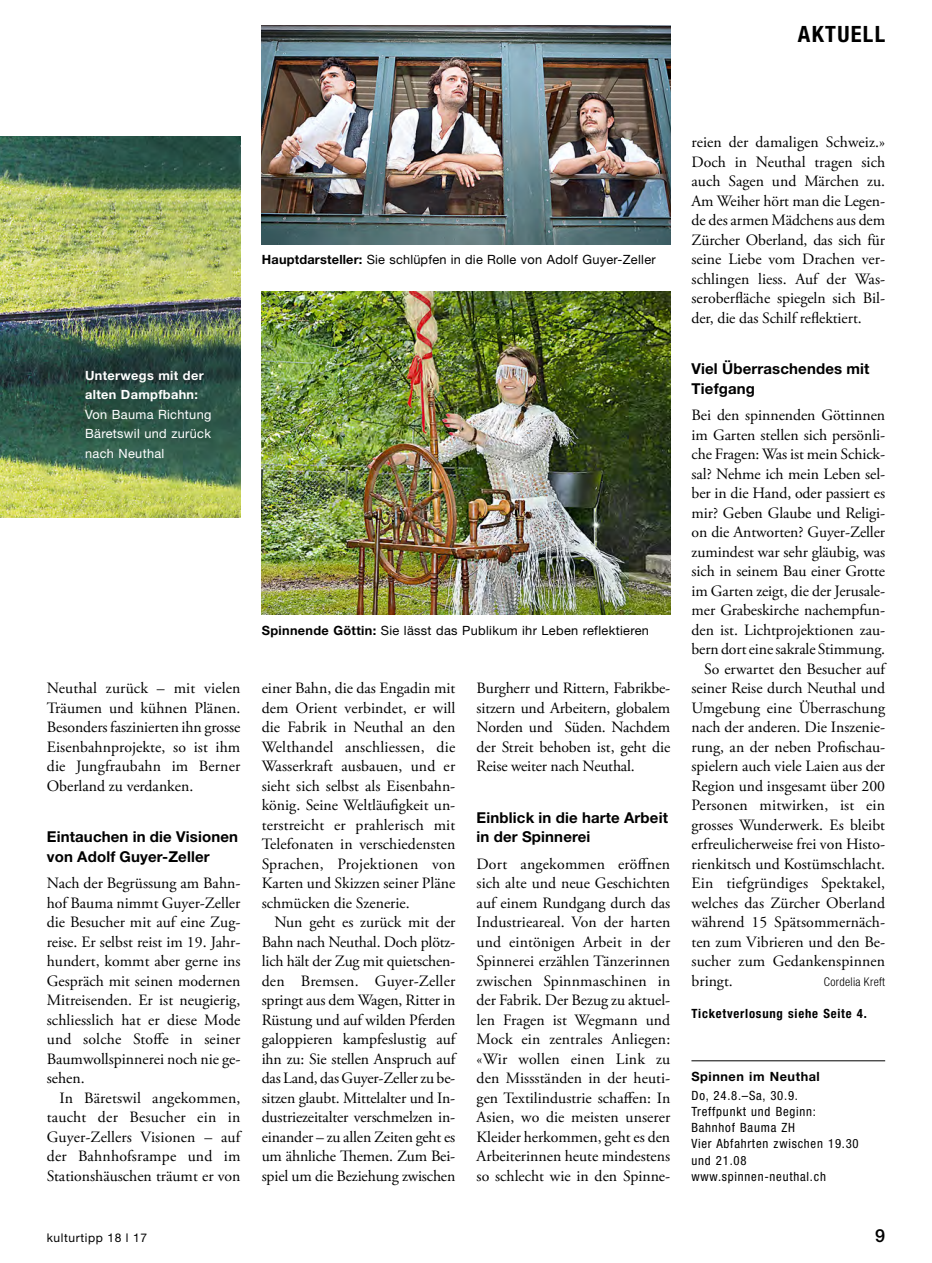
<style>
.page{position:relative;width:932px;height:1263px;background:#fff}
.page>*{position:absolute;margin:0;border:0;box-sizing:border-box;transform-origin:0 0}
._010_KU_Rubriktitel{font:700 condensed 22.5px "Helvetica Neue LT Std";letter-spacing:.06em;color:#000}
._001_KU_Pagina{font:500 18px "Helvetica Neue LT Std";color:#000}
._050_KU_Lauftext_10{font:15.75px/19.5px "Adobe Garamond Pro";color:#000;text-align:justify}
._052_KU_Lauftext_Ein{font:15.75px/19.5px "Adobe Garamond Pro";color:#000;text-align:justify}
._250_KU_Zwischentite{font:700 15px/19.5px "Helvetica Neue LT Std";letter-spacing:.01em;color:#000}
._070_KU_Bilduntersch{font:12.75px "Helvetica Neue LT Std";letter-spacing:.025em;color:#000}
._066_KU_Kasten_Text{font:condensed 12.75px/16.2px "Helvetica Neue LT Std";letter-spacing:.06em;color:#000}
._070_KU_Bilduntersch-2{font:12.75px/19.5px "Helvetica Neue LT Std";letter-spacing:.025em;color:#fff}
._064_KU_Kasten_Zwiti{font:700 condensed 12.75px "Helvetica Neue LT Std";letter-spacing:.06em;color:#000}
._063_KU_Kasten_Titel{font:700 12.75px "Helvetica Neue LT Std";letter-spacing:.04em;color:#000}
._002_KU_Fusszeile{font:12px "Helvetica Neue LT Std";letter-spacing:.05em;color:#000}
._052_KU_Lauftext_Ein-2{font:300 condensed 12px "Helvetica Neue LT Std";letter-spacing:.025em;color:#000}
.s1{font-weight:700}
</style>
<div class="page">
<img style="left:0;top:136px;width:240px;height:382px">
<img style="left:262px;top:26px;width:408px;height:219px">
<img style="left:262px;top:292px;width:408px;height:323px">
<hr style="left:691px;top:1060px;width:193px;height:1px;background:#000">
<p class="_010_KU_Rubriktitel" style="left:797px;top:20px;width:89px">AKTUELL</p>
<p class="_070_KU_Bilduntersch-2" style="left:85px;top:365px;width:128px"><span class="s1">Unterwegs mit der alten Dampfbahn:<br></span>Von Bauma Richtung<br>Bäretswil und zurück nach Neuthal</p>
<p class="_070_KU_Bilduntersch" style="left:262px;top:252px;width:395px"><span class="s1">Hauptdarsteller:</span> Sie schlüpfen in die Rolle von Adolf Guyer-Zeller</p>
<p class="_050_KU_Lauftext_10" style="left:47px;top:679px;width:195px">Neuthal zurück – mit vielen Träumen und kühnen Plänen.<br>Besonders faszinierten ihn grosse Eisenbahnprojekte, so ist ihm die Jungfraubahn im Berner Oberland zu verdanken.</p>
<p class="_250_KU_Zwischentite" style="left:47px;top:827px;width:193px">Eintauchen in die Visionen von Adolf Guyer-Zeller</p>
<p class="_050_KU_Lauftext_10" style="left:47px;top:874px;width:195px">Nach der Begrüssung am Bahn&shy;hof Bauma nimmt Guyer-Zeller die Besucher mit auf eine Zug&shy;reise. Er selbst reist im 19. Jahr&shy;hundert, kommt aber gerne ins Gespräch mit seinen modernen Mitreisenden. Er ist neugierig, schliesslich hat er diese Mode und solche Stoffe in seiner Baumwollspinnerei noch nie ge&shy;sehen.</p>
<p class="_052_KU_Lauftext_Ein" style="left:47px;top:1088px;width:195px;text-indent:13px">In Bäretswil angekommen, taucht der Besucher ein in Guyer-Zellers Visionen – auf der Bahnhofsrampe und im Stationshäuschen träumt er von</p>
<p class="_070_KU_Bilduntersch" style="left:262px;top:622px;width:388px"><span class="s1">Spinnende Göttin:</span> Sie lässt das Publikum ihr Leben reflektieren</p>
<p class="_052_KU_Lauftext_Ein" style="left:261px;top:679px;width:195px">einer Bahn, die das Engadin mit dem Orient verbindet, er will die Fabrik in Neuthal an den Welthandel anschliessen, die Wasserkraft ausbauen, und er sieht sich selbst als Eisenbahn&shy;könig. Seine Weltläufigkeit un&shy;terstreicht er prahlerisch mit Telefonaten in verschiedensten Sprachen, Projektionen von Karten und Skizzen seiner Pläne schmücken die Szenerie.</p>
<p class="_052_KU_Lauftext_Ein" style="left:261px;top:913px;width:195px;text-indent:13px">Nun geht es zurück mit der Bahn nach Neuthal. Doch plötz&shy;lich hält der Zug mit quietschen&shy;den Bremsen. Guyer-Zeller springt aus dem Wagen, Ritter in Rüstung und auf wilden Pferden galoppieren kampfeslustig auf ihn zu: Sie stellen Anspruch auf das Land, das Guyer-Zeller zu be&shy;sitzen glaubt. Mittelalter und In&shy;dustriezeitalter verschmelzen in&shy;einander – zu allen Zeiten geht es um ähnliche Themen. Zum Bei&shy;spiel um die Beziehung zwischen</p>
<p class="_052_KU_Lauftext_Ein" style="left:476px;top:679px;width:195px">Burgherr und Rittern, Fabrikbe&shy;sitzern und Arbeitern, globalem Norden und Süden. Nachdem der Streit behoben ist, geht die Reise weiter nach Neuthal.</p>
<p class="_250_KU_Zwischentite" style="left:476px;top:807px;width:193px">Einblick in die harte Arbeit in der Spinnerei</p>
<p class="_050_KU_Lauftext_10" style="left:476px;top:854px;width:195px">Dort angekommen eröffnen sich alte und neue Geschichten auf einem Rundgang durch das Industrieareal. Von der harten und eintönigen Arbeit in der Spinnerei erzählen Tänzerinnen zwischen Spinnmaschinen in der Fabrik. Der Bezug zu aktuel&shy;len Fragen ist Wegmann und Mock ein zentrales Anliegen: «Wir wollen einen Link zu den Missständen in der heuti&shy;gen Textilindustrie schaffen: In Asien, wo die meisten unserer Kleider herkommen, geht es den Arbeiterinnen heute mindestens so schlecht wie in den Spinne-</p>
<p class="_050_KU_Lauftext_10" style="left:691px;top:133px;width:195px">reien der damaligen Schweiz.» Doch in Neuthal tragen sich auch Sagen und Märchen zu.<br>Am Weiher hört man die Legen&shy;de des armen Mädchens aus dem Zürcher Oberland, das sich für seine Liebe vom Drachen ver&shy;schlingen liess. Auf der Was&shy;seroberfläche spiegeln sich Bil&shy;der, die das Schilf reflektiert.</p>
<p class="_250_KU_Zwischentite" style="left:691px;top:359px;width:179px">Viel Überraschendes mit<br>Tiefgang</p>
<p class="_050_KU_Lauftext_10" style="left:691px;top:406px;width:195px">Bei den spinnenden Göttinnen im Garten stellen sich persönli&shy;che Fragen: Was ist mein Schick&shy;sal? Nehme ich mein Leben sel&shy;ber in die Hand, oder passiert es mir? Geben Glaube und Religi&shy;on die Antworten? Guyer-Zeller zumindest war sehr gläubig, was sich in seinem Bau einer Grotte im Garten zeigt, die der Jerusale&shy;mer Grabeskirche nachempfun&shy;den ist. Lichtprojektionen zau&shy;bern dort eine sakrale Stimmung.</p>
<p class="_052_KU_Lauftext_Ein" style="left:691px;top:659px;width:195px;text-indent:13px">So erwartet den Besucher auf seiner Reise durch Neuthal und Umgebung eine Überraschung nach der anderen. Die Inszenie&shy;rung, an der neben Profischau&shy;spielern auch viele Laien aus der Region und insgesamt über 200<br>Personen mitwirken, ist ein grosses Wunderwerk. Es bleibt erfreulicherweise frei von Histo&shy;rienkitsch und Kostümschlacht.<br>Ein tiefgründiges Spektakel, welches das Zürcher Oberland während 15 Spätsommernäch&shy;ten zum Vibrieren und den Be&shy;sucher zum Gedankenspinnen bringt.</p>
<p class="_052_KU_Lauftext_Ein-2" style="left:823px;top:974px;width:63px">Cordelia Kreft</p>
<p class="_064_KU_Kasten_Zwiti" style="left:691px;top:1006px;width:177px">Ticketverlosung siehe Seite 4.</p>
<p class="_063_KU_Kasten_Titel" style="left:691px;top:1068px;width:130px">Spinnen im Neuthal</p>
<p class="_066_KU_Kasten_Text" style="left:691px;top:1087px;width:108px">Do, 24.8.–Sa, 30.9.</p>
<p class="_066_KU_Kasten_Text" style="left:691px;top:1103px;width:126px">Treffpunkt und Beginn:<br>Bahnhof Bauma ZH</p>
<p class="_066_KU_Kasten_Text" style="left:691px;top:1136px;width:169px">Vier Abfahrten zwischen 19.30 und 21.08</p>
<p class="_066_KU_Kasten_Text" style="left:691px;top:1168px;width:136px">www.spinnen-neuthal.ch</p>
<p class="_002_KU_Fusszeile" style="left:47px;top:1230px;width:102px">kulturtipp 18 l 17</p>
<p class="_001_KU_Pagina" style="left:874px;top:1224px;width:12px">9</p>
</div>
